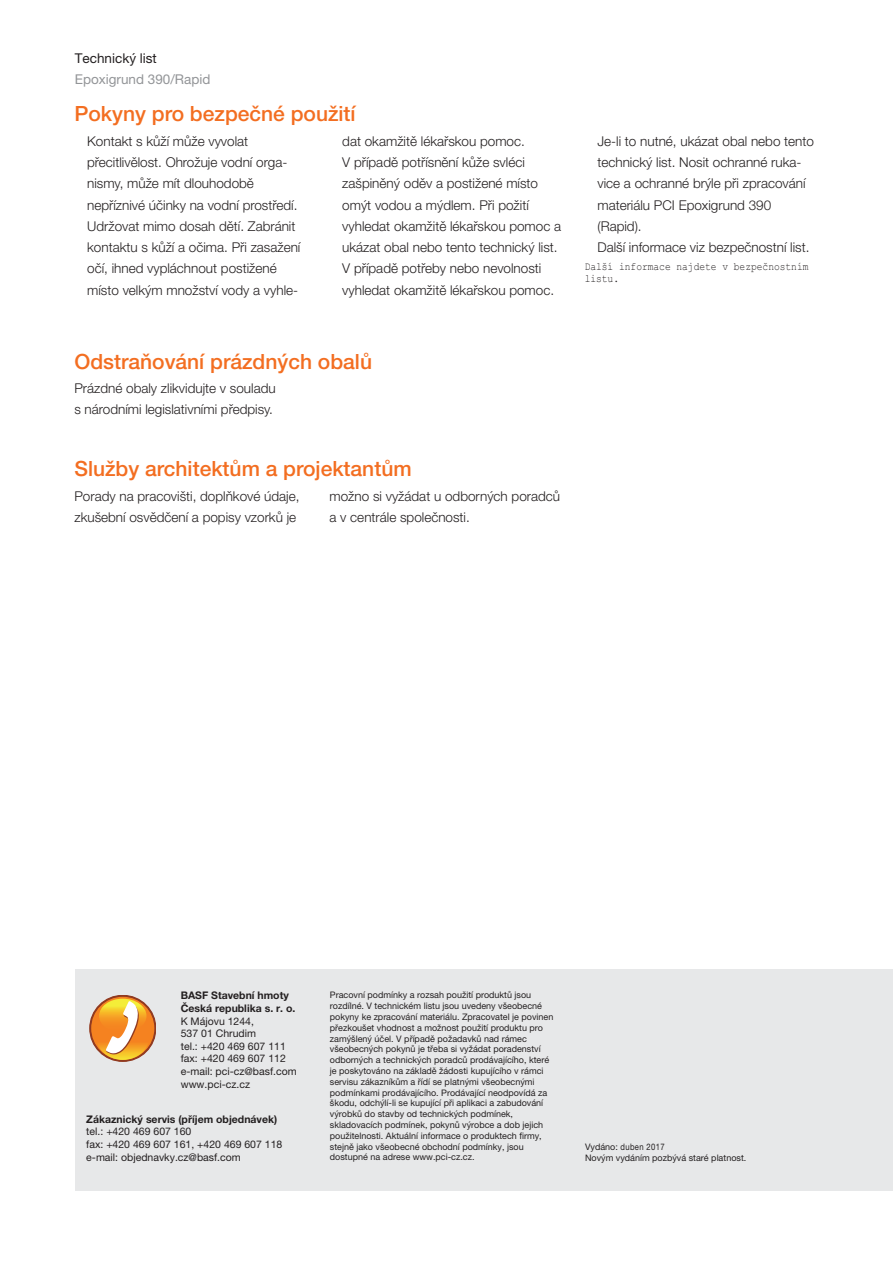
<style>
.page{position:relative;width:893px;height:1263px;background:#fff}
.page>*{position:absolute;margin:0;border:0;box-sizing:border-box;transform-origin:0 0}
.t1{font:500 21px "Helvetica Neue LT Pro";color:#f36e21}
.t2{font:300 13.5px/21.3px "Helvetica Neue LT Pro";color:#231f20}
.t3{font:13.5px "Helvetica Neue LT Pro";color:#939598}
.t4{font:13.5px "Helvetica Neue LT Pro";color:#231f20}
.t5{font:11.25px/12px "Courier New";color:#231f20;scale:.85 1}
.t6{font:10.5px/12.6px "Helvetica Neue LT Pro";color:#231f20}
.t7{font:700 10.5px/12.6px "Helvetica Neue LT Pro";color:#231f20}
.t8{font:9px/10.8px "Helvetica Neue LT Pro";color:#231f20}
</style>
<div class="page">
<div style="left:75px;top:969px;width:818px;height:222px;background:#e7e8e9"></div>
<svg style="left:90px;top:995px;width:66px;height:66px"></svg>
<p class="t4" style="left:75px;top:53px;width:84px">Technický list</p>
<p class="t3" style="left:75px;top:74px;width:137px">Epoxigrund 390/Rapid</p>
<h1 class="t1" style="left:74px;top:106px;width:283px">Pokyny pro bezpečné použití</h1>
<p class="t2" style="left:87px;top:132px;width:215px">Kontakt s kůží může vyvolat přecitlivělost. Ohrožuje vodní orga&shy;nismy, může mít dlouhodobě nepříznivé účinky na vodní prostředí.<br>Udržovat mimo dosah dětí. Zabránit kontaktu s kůží a očima. Při zasažení očí, ihned vypláchnout postižené místo velkým množství vody a vyhle-</p>
<p class="t2" style="left:342px;top:132px;width:220px">dat okamžitě lékařskou pomoc.<br>V případě potřísnění kůže svléci zašpiněný oděv a postižené místo omýt vodou a mýdlem. Při požití vyhledat okamžitě lékařskou pomoc a ukázat obal nebo tento technický list.<br>V případě potřeby nebo nevolnosti vyhledat okamžitě lékařskou pomoc.</p>
<p class="t2" style="left:597px;top:132px;width:218px">Je-li to nutné, ukázat obal nebo tento technický list. Nosit ochranné ruka&shy;vice a ochranné brýle při zpracování materiálu PCI Epoxigrund 390 (Rapid).<br>Další informace viz bezpečnostní list.</p>
<p class="t5" style="left:585px;top:260px;width:265px">Další informace najdete v bezpečnostním listu.</p>
<h1 class="t1" style="left:74px;top:353px;width:299px">Odstraňování prázdných obalů</h1>
<p class="t2" style="left:74px;top:379px;width:203px">Prázdné obaly zlikvidujte v souladu s národními legislativními předpisy.</p>
<h1 class="t1" style="left:74px;top:461px;width:339px">Služby architektům a projektantům</h1>
<p class="t2" style="left:74px;top:486px;width:227px">Porady na pracovišti, doplňkové údaje, zkušební osvědčení a popisy vzorků je</p>
<p class="t2" style="left:330px;top:486px;width:232px">možno si vyžádat u odborných poradců a v centrále společnosti.</p>
<p class="t7" style="left:181px;top:990px;width:116px">BASF Stavební hmoty<br>Česká republika s. r. o.</p>
<p class="t6" style="left:181px;top:1015px;width:117px">K Májovu 1244,<br>537 01 Chrudim<br>tel.: +420 469 607 111 fax: +420 469 607 112 e-mail: pci-cz@basf.com www.pci-cz.cz</p>
<p class="t7" style="left:86px;top:1114px;width:192px">Zákaznický servis (příjem objednávek)</p>
<p class="t6" style="left:86px;top:1126px;width:198px">tel.: +420 469 607 160<br>fax: +420 469 607 161, +420 469 607 118 e-mail: objednavky.cz@basf.com</p>
<p class="t8" style="left:330px;top:990px;width:225px">Pracovní podmínky a rozsah použití produktů jsou rozdílné. V technickém listu jsou uvedeny všeobecné pokyny ke zpracování materiálu. Zpracovatel je povinen přezkoušet vhodnost a možnost použití produktu pro zamýšlený účel. V případě požadavků nad rámec všeobecných pokynů je třeba si vyžádat poradenství odborných a technických poradců prodávajícího, které je poskytováno na základě žádosti kupujícího v rámci servisu zákazníkům a řídí se platnými všeobecnými podmínkami prodávajícího. Prodávající neodpovídá za škodu, odchýlí-li se kupující při aplikaci a zabudování výrobků do stavby od technických podmínek, skladovacích podmínek, pokynů výrobce a dob jejich použitelnosti. Aktuální informace o produktech firmy, stejně jako všeobecné obchodní podmínky, jsou dostupné na adrese www.pci-cz.cz.</p>
<p class="t8" style="left:585px;top:1142px;width:163px">Vydáno: duben 2017<br>Novým vydáním pozbývá staré platnost.</p>
</div>
